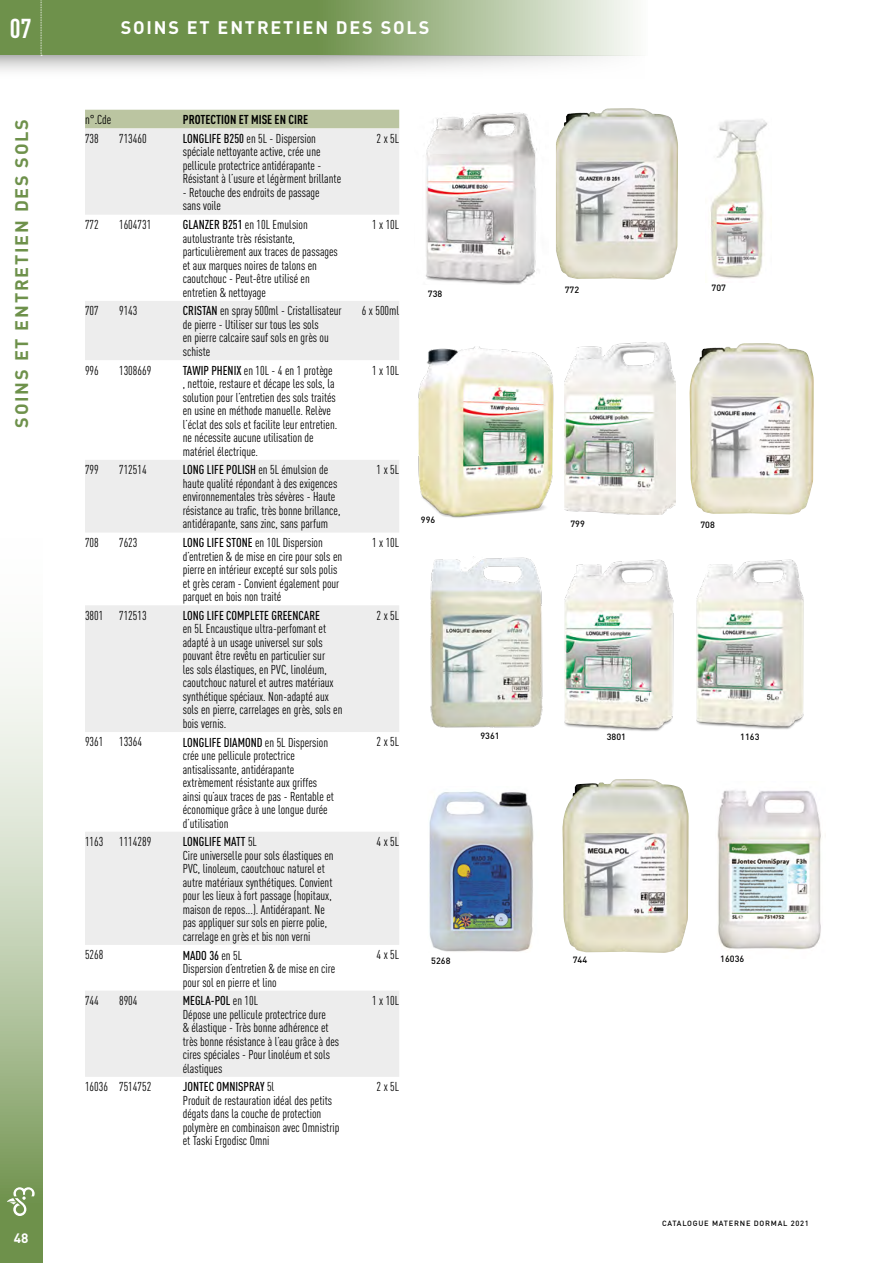
<style>
.page{position:relative;width:893px;height:1263px;background:#fff}
.page>*{position:absolute;margin:0;border:0;box-sizing:border-box;transform-origin:0 0}
.t1{font:700 27px "DIN Cond";color:#fff}
.t2{font:700 18px "DIN";letter-spacing:.1em;color:#6e914b}
.t3{font:700 18px "DIN";letter-spacing:.1em;color:#fff}
.t4{font:700 13.5px "DIN";color:#fff}
.t5{font:12.75px/13.5px "DIN Cond";color:#000}
.t6{font:500 12.75px "DIN Cond";color:#000}
.t7{font:700 12.75px "DIN Cond";color:#000}
.t8{font:500 9px "DIN";color:#000}
.t9{font:500 7.5px "DIN";letter-spacing:.1em;color:#000}
.s1{font-weight:500}
</style>
<div class="page">
<svg style="left:0;top:668px;width:43px;height:595px"></svg>
<svg style="left:0;top:0;width:633px;height:55px;fill:#70924d"></svg>
<svg style="left:0;top:55px;width:640px;height:16px"></svg>
<svg style="left:7px;top:1187px;width:28px;height:29px"></svg>
<svg style="left:41px;top:0;width:1px;height:56px"></svg>
<img style="left:429px;top:791px;width:105px;height:161px">
<img style="left:562px;top:779px;width:126px;height:174px">
<img style="left:717px;top:790px;width:104px;height:160px">
<img style="left:696px;top:559px;width:108px;height:170px">
<img style="left:426px;top:112px;width:111px;height:172px">
<img style="left:565px;top:342px;width:111px;height:172px">
<img style="left:430px;top:556px;width:113px;height:172px">
<div style="left:85px;top:110px;width:314px;height:18px;background:#bbc5a1"></div>
<svg style="left:85px;top:128px;width:314px;height:949px;fill:#ededed"></svg>
<img style="left:556px;top:108px;width:122px;height:171px">
<img style="left:690px;top:343px;width:124px;height:171px">
<img style="left:418px;top:346px;width:136px;height:172px">
<img style="left:710px;top:119px;width:58px;height:160px">
<img style="left:564px;top:559px;width:110px;height:172px">
<h1 class="t1" style="left:10px;top:11px;width:23px">07</h1>
<h2 class="t2" style="left:10px;top:428px;width:310px;rotate:-90deg">SOINS ET ENTRETIEN DES SOLS</h2>
<p class="t4" style="left:14px;top:1229px;width:16px">48</p>
<h2 class="t3" style="left:121px;top:16px;width:310px">SOINS ET ENTRETIEN DES SOLS</h2>
<p class="t5" style="left:85px;top:113px;width:28px">n°.Cde</p>
<p class="t7" style="left:183px;top:112px;width:127px">PROTECTION ET MISE EN CIRE</p>
<p class="t5" style="left:85px;top:131px;width:15px">738</p>
<p class="t5" style="left:119px;top:131px;width:29px">713460</p>
<p class="t5" style="left:183px;top:132px;width:160px"><span class="s1">LONGLIFE B250</span> en 5L - Dispersion spéciale nettoyante active, crée une pellicule protectrice antidérapante - Résistant à l’usure et légèrment brillante</p>
<p class="t5" style="left:183px;top:186px;width:138px">- Retouche des endroits de passage sans voile</p>
<p class="t5" style="left:377px;top:131px;width:24px">2 x 5L</p>
<p class="t5" style="left:85px;top:218px;width:15px">772</p>
<p class="t5" style="left:119px;top:218px;width:34px">1604731</p>
<p class="t5" style="left:183px;top:218px;width:156px"><span class="s1">GLANZER B251</span> en 10L Emulsion autolustrante très résistante, particulièrement aux traces de passages et aux marques noires de talons en caoutchouc - Peut-être utilisé en entretien &amp; nettoyage</p>
<p class="t5" style="left:372px;top:218px;width:29px">1 x 10L</p>
<p class="t5" style="left:85px;top:304px;width:15px">707</p>
<p class="t5" style="left:119px;top:304px;width:20px">9143</p>
<p class="t5" style="left:183px;top:304px;width:160px"><span class="s1">CRISTAN</span> en spray 500ml - Cristallisateur de pierre - Utiliser sur tous les sols<br>en pierre calcaire sauf sols en grès ou schiste</p>
<p class="t5" style="left:362px;top:304px;width:39px">6 x 500ml</p>
<p class="t5" style="left:85px;top:363px;width:15px">996</p>
<p class="t5" style="left:119px;top:363px;width:34px">1308669</p>
<p class="t5" style="left:183px;top:363px;width:156px"><span class="s1">TAWIP PHENIX</span> en 10L - 4 en 1 protège , nettoie, restaure et décape les sols, la solution pour l’entretien des sols traités en usine en méthode manuelle. Relève l’éclat des sols et facilite leur entretien. ne nécessite aucune utilisation de matériel électrique.</p>
<p class="t5" style="left:372px;top:363px;width:29px">1 x 10L</p>
<p class="t5" style="left:85px;top:463px;width:15px">799</p>
<p class="t5" style="left:119px;top:463px;width:29px">712514</p>
<p class="t5" style="left:183px;top:463px;width:159px"><span class="s1">LONG LIFE POLISH</span> en 5L émulsion de haute qualité répondant à des exigences environnementales très sévères - Haute résistance au trafic, très bonne brillance, antidérapante, sans zinc, sans parfum</p>
<p class="t5" style="left:377px;top:463px;width:24px">1 x 5L</p>
<p class="t5" style="left:85px;top:536px;width:15px">708</p>
<p class="t5" style="left:119px;top:536px;width:20px">7623</p>
<p class="t5" style="left:183px;top:536px;width:161px"><span class="s1">LONG LIFE STONE</span> en 10L Dispersion d’entretien &amp; de mise en cire pour sols en pierre en intérieur excepté sur sols polis et grès ceram - Convient également pour parquet en bois non traité</p>
<p class="t5" style="left:372px;top:536px;width:29px">1 x 10L</p>
<p class="t5" style="left:85px;top:608px;width:63px">3801 712513</p>
<p class="t6" style="left:183px;top:608px;width:139px">LONG LIFE COMPLETE GREENCARE</p>
<p class="t5" style="left:183px;top:622px;width:161px">en 5L Encaustique ultra-perfomant et adapté à un usage universel sur sols pouvant être revêtu en particulier sur<br>les sols élastiques, en PVC, linoléum, caoutchouc naturel et autres matériaux synthétique spéciaux. Non-adapté aux sols en pierre, carrelages en grès, sols en bois vernis.</p>
<p class="t5" style="left:377px;top:608px;width:24px">2 x 5L</p>
<p class="t5" style="left:85px;top:735px;width:59px">9361 13364</p>
<p class="t5" style="left:183px;top:735px;width:153px"><span class="s1">LONGLIFE DIAMOND</span> en 5L Dispersion crée une pellicule protectrice antisalissante, antidérapante extrèmement résistante aux griffes ainsi qu’aux traces de pas - Rentable et économique grâce à une longue durée d’utilisation</p>
<p class="t5" style="left:377px;top:735px;width:24px">2 x 5L</p>
<p class="t5" style="left:85px;top:835px;width:68px">1163 1114289</p>
<p class="t5" style="left:183px;top:835px;width:152px"><span class="s1">LONGLIFE MATT</span> 5L<br>Cire universelle pour sols élastiques en PVC, linoleum, caoutchouc naturel et autre matériaux synthétiques. Convient pour les lieux à fort passage (hopitaux, maison de repos...). Antidérapant. Ne pas appliquer sur sols en pierre polie, carrelage en grès et bis non verni</p>
<p class="t5" style="left:377px;top:835px;width:24px">4 x 5L</p>
<p class="t5" style="left:85px;top:948px;width:20px">5268</p>
<p class="t5" style="left:183px;top:948px;width:154px"><span class="s1">MADO 36</span> en 5L<br>Dispersion d’entretien &amp; de mise en cire pour sol en pierre et lino</p>
<p class="t5" style="left:377px;top:948px;width:24px">4 x 5L</p>
<p class="t5" style="left:85px;top:994px;width:15px">744</p>
<p class="t5" style="left:119px;top:994px;width:20px">8904</p>
<p class="t5" style="left:183px;top:994px;width:158px"><span class="s1">MEGLA-POL</span> en 10L<br>Dépose une pellicule protectrice dure<br>&amp; élastique - Très bonne adhérence et très bonne résistance à l’eau grâce à des cires spéciales - Pour linoléum et sols élastiques</p>
<p class="t5" style="left:372px;top:994px;width:29px">1 x 10L</p>
<p class="t5" style="left:85px;top:1080px;width:68px">16036 7514752</p>
<p class="t5" style="left:183px;top:1080px;width:158px"><span class="s1">JONTEC OMNISPRAY</span> 5l<br>Produit de restauration idéal des petits dégats dans la couche de protection polymère en combinaison avec Omnistrip et Taski Ergodisc Omni</p>
<p class="t5" style="left:377px;top:1080px;width:24px">2 x 5L</p>
<p class="t8" style="left:428px;top:288px;width:16px">738</p>
<p class="t8" style="left:565px;top:284px;width:16px">772</p>
<p class="t8" style="left:712px;top:282px;width:16px">707</p>
<p class="t8" style="left:421px;top:514px;width:16px">996</p>
<p class="t8" style="left:570px;top:518px;width:16px">799</p>
<p class="t8" style="left:700px;top:519px;width:16px">708</p>
<p class="t8" style="left:480px;top:729px;width:21px">9361</p>
<p class="t8" style="left:607px;top:730px;width:21px">3801</p>
<p class="t8" style="left:740px;top:730px;width:21px">1163</p>
<p class="t8" style="left:431px;top:955px;width:21px">5268</p>
<p class="t8" style="left:573px;top:954px;width:16px">744</p>
<p class="t8" style="left:720px;top:953px;width:25px">16036</p>
<p class="t9" style="left:662px;top:1218px;width:148px">CATALOGUE MATERNE DORMAL 2021</p>
</div>
